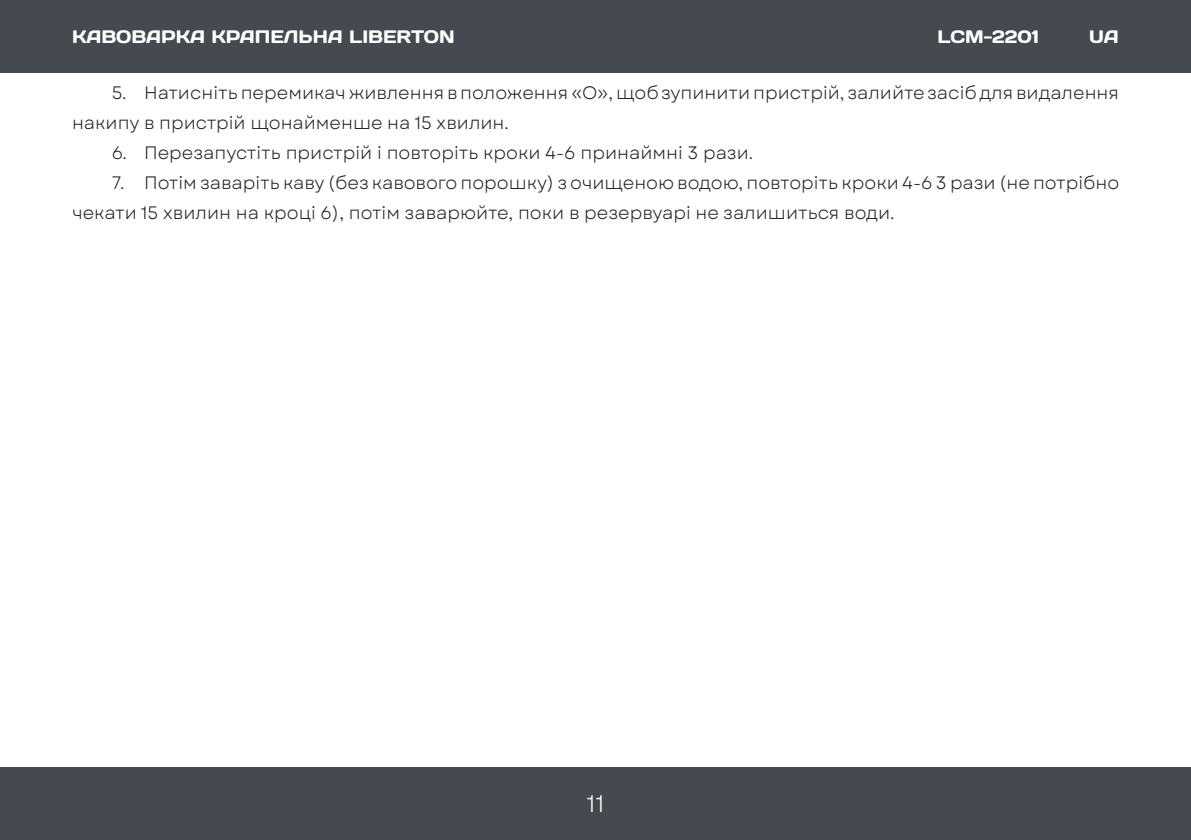
<style>
.page{position:relative;width:1191px;height:840px;background:#fff}
.page>*{position:absolute;margin:0;border:0;box-sizing:border-box;transform-origin:0 0}
.t1{font:24px "Garet";color:#fff}
.t2{font:18px/30px "Garet";color:#231f20}
.t3{font:18px "Days One";color:#fff}
</style>
<div class="page">
<div style="left:0;top:0;width:1191px;height:72px;background:#444a50"></div>
<div style="left:0;top:767px;width:1191px;height:72px;background:#444a50"></div>
<p class="t3" style="left:72px;top:25px;width:384px">КАВОВАРКА КРАПЕЛЬНА LIBERTON</p>
<p class="t3" style="left:937px;top:25px;width:103px">LCM-2201</p>
<p class="t3" style="left:1089px;top:25px;width:31px">UA</p>
<p class="t2" style="left:72px;top:78px;width:1048px;text-indent:40px">5. Натисніть перемикач живлення в положення «O», щоб зупинити пристрій, залийте засіб для видалення накипу в пристрій щонайменше на 15 хвилин.</p>
<p class="t2" style="left:112px;top:138px;width:643px">6. Перезапустіть пристрій і повторіть кроки 4-6 принаймні 3 рази.</p>
<p class="t2" style="left:72px;top:168px;width:1048px;text-indent:40px">7. Потім заваріть каву (без кавового порошку) з очищеною водою, повторіть кроки 4-6 3 рази (не потрібно чекати 15 хвилин на кроці 6), потім заварюйте, поки в резервуарі не залишиться води.</p>
<p class="t1" style="left:586px;top:789px;width:19px">11</p>
</div>
